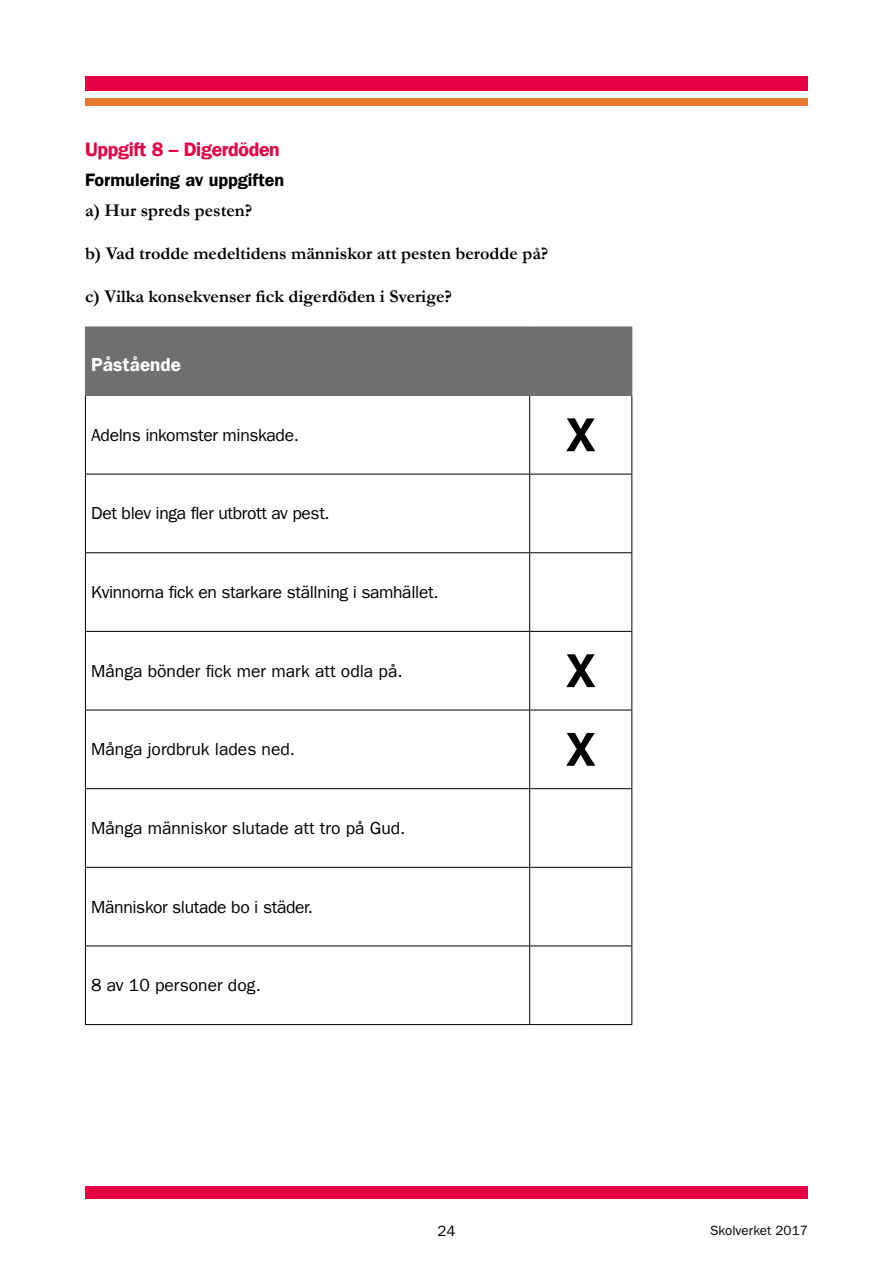
<style>
.page{position:relative;width:893px;height:1263px;background:#fff}
.page>*{position:absolute;margin:0;border:0;box-sizing:border-box;transform-origin:0 0}
.t1{font:600 19.5px "Franklin Gothic LT";letter-spacing:-.015em;color:#e50043}
.t2{font:600 18.9px "Franklin Gothic LT";color:#fff}
.t3{font:700 18px "Garamond";color:#000}
.t4{font:600 18px "Franklin Gothic LT";color:#000}
.t5{font:17.4px "Franklin Gothic LT";letter-spacing:-.02em;color:#000}
.t6{font:17.4px "Franklin Gothic LT";color:#000}
.t7{font:15px "ITC Franklin Gothic Std";color:#000}
.t8{font:13.5px "ITC Franklin Gothic Std";color:#000}
</style>
<div class="page">
<div style="left:85px;top:1186px;width:723px;height:13px;background:#e50043"></div>
<div style="left:85px;top:77px;width:723px;height:14px;background:#e50043"></div>
<div style="left:85px;top:98px;width:723px;height:7px;background:#e77a2f"></div>
<div style="left:85px;top:327px;width:547px;height:68px;background:#706f6f"></div>
<hr style="left:85px;top:396px;width:1px;height:78px;background:#000">
<hr style="left:529px;top:396px;width:1px;height:78px;background:#000">
<hr style="left:631px;top:396px;width:1px;height:78px;background:#000">
<hr style="left:85px;top:474px;width:445px;height:1px;background:#000">
<hr style="left:85px;top:474px;width:1px;height:78px;background:#000">
<hr style="left:530px;top:474px;width:102px;height:1px;background:#000">
<hr style="left:529px;top:474px;width:1px;height:78px;background:#000">
<hr style="left:631px;top:474px;width:1px;height:78px;background:#000">
<hr style="left:85px;top:552px;width:445px;height:1px;background:#000">
<hr style="left:85px;top:553px;width:1px;height:78px;background:#000">
<hr style="left:530px;top:552px;width:102px;height:1px;background:#000">
<hr style="left:529px;top:553px;width:1px;height:78px;background:#000">
<hr style="left:631px;top:553px;width:1px;height:78px;background:#000">
<hr style="left:85px;top:631px;width:445px;height:1px;background:#000">
<hr style="left:85px;top:632px;width:1px;height:78px;background:#000">
<hr style="left:530px;top:631px;width:102px;height:1px;background:#000">
<hr style="left:529px;top:632px;width:1px;height:78px;background:#000">
<hr style="left:631px;top:632px;width:1px;height:78px;background:#000">
<hr style="left:85px;top:710px;width:445px;height:1px;background:#000">
<hr style="left:85px;top:710px;width:1px;height:78px;background:#000">
<hr style="left:530px;top:710px;width:102px;height:1px;background:#000">
<hr style="left:529px;top:710px;width:1px;height:78px;background:#000">
<hr style="left:631px;top:710px;width:1px;height:78px;background:#000">
<hr style="left:85px;top:788px;width:445px;height:1px;background:#000">
<hr style="left:85px;top:789px;width:1px;height:78px;background:#000">
<hr style="left:530px;top:788px;width:102px;height:1px;background:#000">
<hr style="left:529px;top:789px;width:1px;height:78px;background:#000">
<hr style="left:631px;top:789px;width:1px;height:78px;background:#000">
<hr style="left:85px;top:867px;width:445px;height:1px;background:#000">
<hr style="left:85px;top:868px;width:1px;height:77px;background:#000">
<hr style="left:530px;top:867px;width:102px;height:1px;background:#000">
<hr style="left:529px;top:868px;width:1px;height:77px;background:#000">
<hr style="left:631px;top:868px;width:1px;height:77px;background:#000">
<hr style="left:85px;top:945px;width:445px;height:1px;background:#000">
<hr style="left:85px;top:946px;width:1px;height:78px;background:#000">
<hr style="left:530px;top:945px;width:102px;height:1px;background:#000">
<hr style="left:529px;top:946px;width:1px;height:78px;background:#000">
<hr style="left:631px;top:946px;width:1px;height:78px;background:#000">
<hr style="left:85px;top:1024px;width:445px;height:1px;background:#000">
<hr style="left:530px;top:1024px;width:102px;height:1px;background:#000">
<hr style="left:85px;top:395px;width:445px;height:1px;background:#706f6f">
<hr style="left:530px;top:395px;width:102px;height:1px;background:#706f6f">
<svg style="left:566px;top:418px;width:29px;height:33px"></svg>
<svg style="left:566px;top:654px;width:29px;height:33px"></svg>
<svg style="left:566px;top:733px;width:29px;height:33px"></svg>
<p class="t1" style="left:85px;top:138px;width:196px">Uppgift 8 – Digerdöden</p>
<p class="t4" style="left:85px;top:169px;width:201px">Formulering av uppgiften</p>
<p class="t3" style="left:85px;top:198px;width:169px">a) Hur spreds pesten?</p>
<p class="t3" style="left:85px;top:241px;width:465px">b) Vad trodde medeltidens människor att pesten berodde på?</p>
<p class="t3" style="left:85px;top:284px;width:368px">c) Vilka konsekvenser fick digerdöden i Sverige?</p>
<p class="t2" style="left:91px;top:353px;width:91px">Påstående</p>
<p class="t5" style="left:91px;top:425px;width:209px">Adelns inkomster minskade.</p>
<p class="t5" style="left:91px;top:503px;width:240px">Det blev inga fler utbrott av pest.</p>
<p class="t5" style="left:91px;top:582px;width:349px">Kvinnorna fick en starkare ställning i samhället.</p>
<p class="t6" style="left:91px;top:661px;width:313px">Många bönder fick mer mark att odla på.</p>
<p class="t6" style="left:91px;top:739px;width:205px">Många jordbruk lades ned.</p>
<p class="t6" style="left:91px;top:818px;width:316px">Många människor slutade att tro på Gud.</p>
<p class="t5" style="left:91px;top:897px;width:223px">Människor slutade bo i städer.</p>
<p class="t6" style="left:91px;top:975px;width:171px">8 av 10 personer dog.</p>
<p class="t7" style="left:437px;top:1222px;width:19px">24</p>
<p class="t8" style="left:710px;top:1223px;width:99px">Skolverket 2017</p>
</div>
